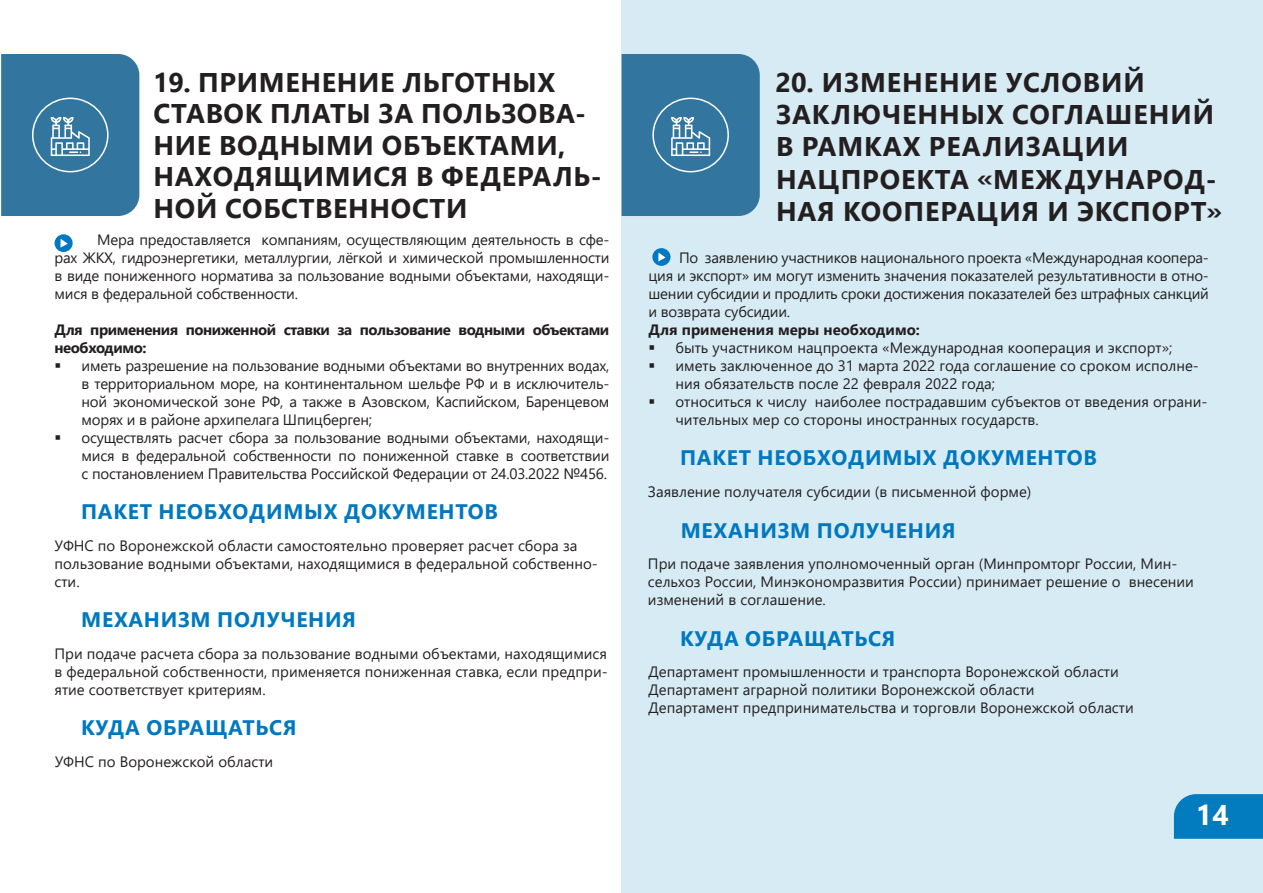
<style>
.page{position:relative;width:1263px;height:893px;background:#fff}
.page>*{position:absolute;margin:0;border:0;box-sizing:border-box;transform-origin:0 0}
.t1{font:700 28.5px "Segoe UI";color:#fff}
.заголовок_32{font:700 27px/31.5px "Segoe UI";letter-spacing:.025em;color:#231f20}
.ПРОМ{font:700 21px "Segoe UI";letter-spacing:.035em;color:#0078c0}
.текст_мерррр{font:15px/18px "Segoe UI";color:#231f20;text-align:justify}
.ПРОМ_ТЕКСТ{font:15px/18px "Segoe UI";color:#231f20}
.текст_мерррр-2{font:700 15px/18px "Segoe UI";letter-spacing:-.03em;color:#231f20}
.ПРОМ_ТЕКСТ-2{font:700 15px "Segoe UI";color:#231f20}
</style>
<div class="page">
<div style="left:621px;top:0;width:642px;height:893px;background:#d7ebf4"></div>
<svg style="left:1px;top:54px;width:138px;height:162px;background:#3c7ba3"></svg>
<svg style="left:621px;top:54px;width:139px;height:162px;background:#3c7ba3"></svg>
<div style="left:55px;top:234px;width:18px;height:18px;background:#0078c0;border-radius:50%"></div>
<svg style="left:60px;top:239px;width:8px;height:9px"></svg>
<div style="left:652px;top:248px;width:18px;height:18px;background:#0078c0;border-radius:50%"></div>
<svg style="left:658px;top:253px;width:8px;height:8px"></svg>
<p class="заголовок_32" style="left:153px;top:64px;width:450px">19. ПРИМЕНЕНИЕ ЛЬГОТНЫХ<br>СТАВОК ПЛАТЫ ЗА ПОЛЬЗОВА-<br>НИЕ ВОДНЫМИ ОБЪЕКТАМИ,<br>НАХОДЯЩИМИСЯ В ФЕДЕРАЛЬ-<br>НОЙ СОБСТВЕННОСТИ</p>
<p class="заголовок_32" style="left:775px;top:64px;width:371px">20. ИЗМЕНЕНИЕ УСЛОВИЙ</p>
<p class="заголовок_32" style="left:776px;top:97px;width:439px">ЗАКЛЮЧЕННЫХ СОГЛАШЕНИЙ</p>
<p class="заголовок_32" style="left:776px;top:129px;width:354px">В РАМКАХ РЕАЛИЗАЦИИ</p>
<p class="заголовок_32" style="left:776px;top:161px;width:448px;line-height:32.4px">НАЦПРОЕКТА «МЕЖДУНАРОД-<br>НАЯ КООПЕРАЦИЯ И ЭКСПОРТ»</p>
<p class="текст_мерррр" style="left:55px;top:229px;width:556px;text-indent:43px">Мера предоставляется компаниям, осуществляющим деятельность в сфе&shy;рах ЖКХ, гидроэнергетики, металлургии, лёгкой и химической промышленности в виде пониженного норматива за пользование водными объектами, находящи&shy;мися в федеральной собственности.</p>
<p class="текст_мерррр-2" style="left:55px;top:319px;width:556px">Для применения пониженной ставки за пользование водными объектами необходимо:</p>
<p class="текст_мерррр" style="left:82px;top:355px;width:529px">иметь разрешение на пользование водными объектами во внутренних водах, в территориальном море, на континентальном шельфе РФ и в исключитель&shy;ной экономической зоне РФ, а также в Азовском, Каспийском, Баренцевом морях и в районе архипелага Шпицберген;</p>
<p class="текст_мерррр" style="left:82px;top:427px;width:529px">осуществлять расчет сбора за пользование водными объектами, находящи&shy;мися в федеральной собственности по пониженной ставке в соответствии с постановлением Правительства Российской Федерации от 24.03.2022 №456.</p>
<p class="ПРОМ" style="left:81px;top:492px;width:418px">ПАКЕТ НЕОБХОДИМЫХ ДОКУМЕНТОВ</p>
<p class="ПРОМ_ТЕКСТ" style="left:55px;top:535px;width:545px">УФНС по Воронежской области самостоятельно проверяет расчет сбора за пользование водными объектами, находящимися в федеральной собственно&shy;сти.</p>
<p class="ПРОМ" style="left:81px;top:600px;width:276px">МЕХАНИЗМ ПОЛУЧЕНИЯ</p>
<p class="ПРОМ_ТЕКСТ" style="left:55px;top:643px;width:555px;text-align:justify">При подаче расчета сбора за пользование водными объектами, находящимися в федеральной собственности, применяется пониженная ставка, если предпри&shy;ятие соответствует критериям.</p>
<p class="ПРОМ" style="left:81px;top:708px;width:217px">КУДА ОБРАЩАТЬСЯ</p>
<p class="ПРОМ_ТЕКСТ" style="left:55px;top:751px;width:220px">УФНС по Воронежской области</p>
<p class="текст_мерррр" style="left:648px;top:248px;width:562px;text-indent:31px">По заявлению участников национального проекта «Международная коопера&shy;ция и экспорт» им могут изменить значения показателей результативности в отно&shy;шении субсидии и продлить сроки достижения показателей без штрафных санкций и возврата субсидии.</p>
<p class="ПРОМ_ТЕКСТ-2" style="left:648px;top:316px;width:273px">Для применения меры необходимо:</p>
<p class="текст_мерррр" style="left:675px;top:338px;width:498px">быть участником нацпроекта «Международная кооперация и экспорт»;</p>
<p class="текст_мерррр" style="left:675px;top:356px;width:525px">иметь заключенное до 31 марта 2022 года соглашение со сроком исполне&shy;ния обязательств после 22 февраля 2022 года;</p>
<p class="текст_мерррр" style="left:675px;top:392px;width:533px">относиться к числу наиболее пострадавшим субъектов от введения ограни&shy;чительных мер со стороны иностранных государств.</p>
<p class="ПРОМ" style="left:680px;top:438px;width:418px">ПАКЕТ НЕОБХОДИМЫХ ДОКУМЕНТОВ</p>
<p class="ПРОМ_ТЕКСТ" style="left:648px;top:482px;width:385px">Заявление получателя субсидии (в письменной форме)</p>
<p class="ПРОМ" style="left:681px;top:510px;width:276px">МЕХАНИЗМ ПОЛУЧЕНИЯ</p>
<p class="ПРОМ_ТЕКСТ" style="left:648px;top:553px;width:547px">При подаче заявления уполномоченный орган (Минпромторг России, Мин&shy;сельхоз России, Минэкономразвития России) принимает решение о внесении изменений в соглашение.</p>
<p class="ПРОМ" style="left:680px;top:618px;width:217px">КУДА ОБРАЩАТЬСЯ</p>
<p class="ПРОМ_ТЕКСТ" style="left:648px;top:661px;width:472px">Департамент промышленности и транспорта Воронежской области</p>
<p class="ПРОМ_ТЕКСТ" style="left:648px;top:679px;width:388px">Департамент аграрной политики Воронежской области</p>
<p class="ПРОМ_ТЕКСТ" style="left:648px;top:697px;width:487px">Департамент предпринимательства и торговли Воронежской области</p>
<h1 class="t1" style="left:1196px;top:788px;width:35px">14</h1>
</div>
